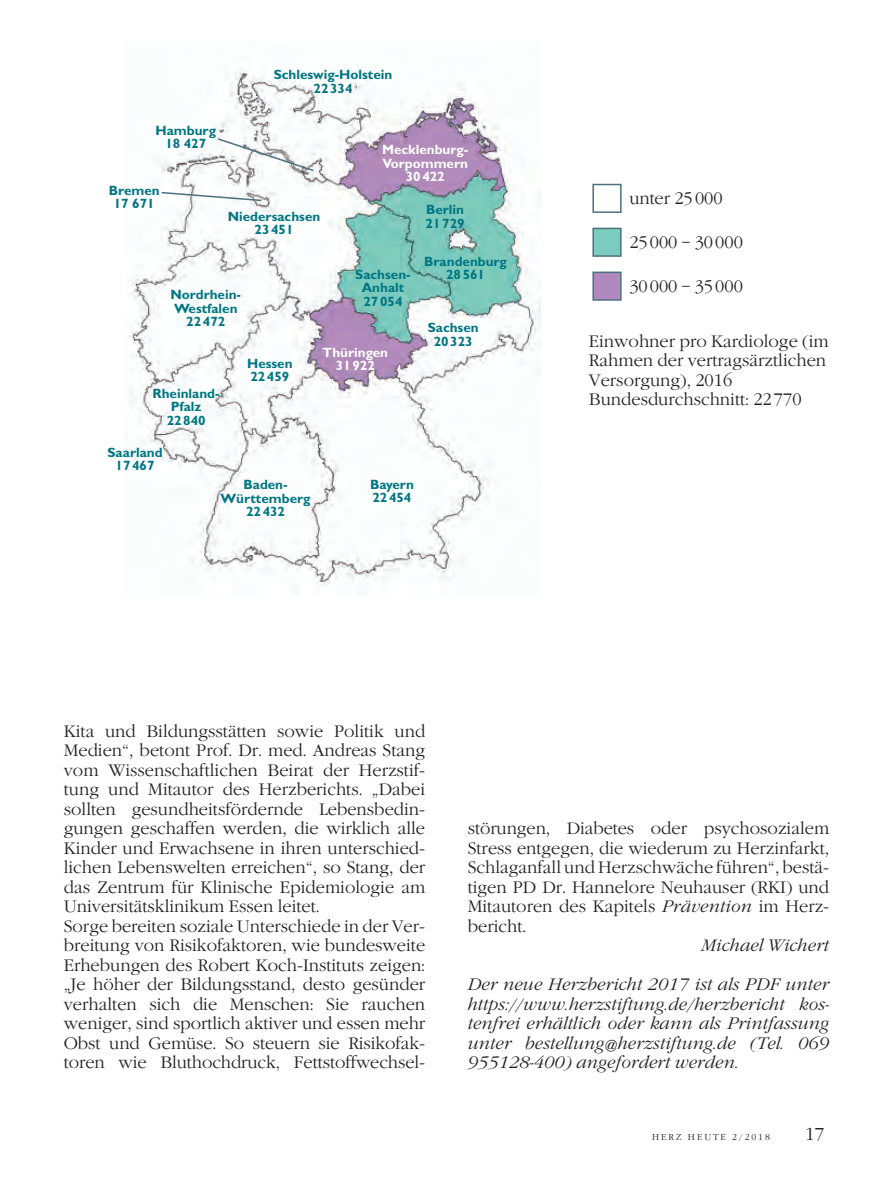
<style>
.page{position:relative;width:893px;height:1191px;background:#fff}
.page>*{position:absolute;margin:0;border:0;box-sizing:border-box;transform-origin:0 0}
.t1{font:300 18px "Garamond EF";color:#231f20}
.t2{font:300 17.25px/19.5px "Garamond EF";color:#231f20}
.t3{font:italic 300 17.25px/19.5px "Garamond EF";color:#231f20;text-align:justify}
.t4{font:700 13.5px/13.5px "Gill Sans";color:#007682;text-align:center}
.t5{font:700 13.5px/13.5px "Gill Sans";color:#fff;text-align:center}
.t6{font:300 9px "Garamond EF";letter-spacing:.22em;color:#231f20}
.s1{font-style:italic}
</style>
<div class="page">
<img style="left:128px;top:68px;width:412px;height:517px">
<svg style="left:216px;top:137px;width:99px;height:35px"></svg>
<svg style="left:160px;top:191px;width:103px;height:11px"></svg>
<div style="left:592px;top:184px;width:30px;height:29px;border:2px solid #4d707f"></div>
<div style="left:592px;top:228px;width:30px;height:29px;background:#7bcbbf;border:2px solid #4d707f"></div>
<div style="left:592px;top:271px;width:30px;height:30px;background:#b289be;border:2px solid #4d707f"></div>
<p class="t4" style="left:274px;top:68px;width:120px">Schleswig-Holstein<br>22334</p>
<p class="t4" style="left:156px;top:123px;width:62px">Hamburg<br>18 427</p>
<p class="t4" style="left:109px;top:184px;width:52px">Bremen<br>17 671</p>
<p class="t4" style="left:228px;top:209px;width:94px">Niedersachsen<br>23451</p>
<p class="t5" style="left:382px;top:143px;width:88px">Mecklenburg-<br>Vorpommern<br>30422</p>
<p class="t4" style="left:426px;top:203px;width:40px;text-align:left">Berlin<br>21729</p>
<p class="t4" style="left:171px;top:288px;width:72px">Nordrhein-<br>Westfalen<br>22472</p>
<p class="t4" style="left:153px;top:386px;width:69px">Rheinland-<br>Pfalz<br>22840</p>
<p class="t4" style="left:107px;top:445px;width:57px">Saarland<br>17467</p>
<p class="t4" style="left:247px;top:356px;width:47px;text-align:left">Hessen<br>22459</p>
<p class="t4" style="left:355px;top:267px;width:57px">Sachsen-<br>Anhalt<br>27054</p>
<p class="t5" style="left:323px;top:345px;width:67px">Thüringen<br>31922</p>
<p class="t4" style="left:221px;top:478px;width:91px">Baden-<br>Württemberg<br>22432</p>
<p class="t4" style="left:370px;top:477px;width:45px;text-align:left">Bayern<br>22454</p>
<p class="t4" style="left:424px;top:254px;width:84px">Brandenburg<br>28561</p>
<p class="t4" style="left:428px;top:321px;width:53px">Sachsen<br>20323</p>
<p class="t2" style="left:629px;top:189px;width:95px">unter 25000</p>
<p class="t2" style="left:629px;top:232px;width:115px">25000 – 30000</p>
<p class="t2" style="left:629px;top:277px;width:115px">30000 – 35000</p>
<p class="t2" style="left:589px;top:331px;width:241px">Einwohner pro Kardiologe (im<br>Rahmen der vertragsärztlichen<br>Versorgung), 2016<br>Bundesdurchschnitt: 22770</p>
<p class="t2" style="left:64px;top:721px;width:363px">Kita und Bildungsstätten sowie Politik und Medien“, betont Prof. Dr. med. Andreas Stang vom Wissenschaftlichen Beirat der Herzstif&shy;tung und Mitautor des Herzberichts. „Dabei sollten gesundheitsfördernde Lebensbedin&shy;gungen geschaffen werden, die wirklich alle Kinder und Erwachsene in ihren unterschied&shy;lichen Lebenswelten erreichen“, so Stang, der das Zentrum für Klinische Epidemiologie am Universitätsklinikum Essen leitet.<br>Sorge bereiten soziale Unterschiede in der Ver&shy;breitung von Risikofaktoren, wie bundesweite Erhebungen des Robert Koch-Instituts zeigen: „Je höher der Bildungsstand, desto gesünder verhalten sich die Menschen: Sie rauchen weniger, sind sportlich aktiver und essen mehr Obst und Gemüse. So steuern sie Risikofak&shy;toren wie Bluthochdruck, Fettstoffwechsel-</p>
<p class="t2" style="left:468px;top:819px;width:363px;text-align:justify">störungen, Diabetes oder psychosozialem Stress entgegen, die wiederum zu Herzinfarkt, Schlaganfall und Herzschwäche führen“, bestä&shy;tigen PD Dr. Hannelore Neuhauser (RKI) und Mitautoren des Kapitels <span class="s1">Prävention</span> im Herz&shy;bericht.</p>
<p class="t3" style="left:701px;top:936px;width:130px">Michael Wichert</p>
<p class="t3" style="left:468px;top:975px;width:363px">Der neue Herzbericht 2017 ist als PDF unter https://www.herzstiftung.de/herzbericht kos&shy;tenfrei erhältlich oder kann als Printfassung unter bestellung@herzstiftung.de (Tel. 069<br>955128-400) angefordert werden.</p>
<p class="t6" style="left:652px;top:1132px;width:119px">HERZ HEUTE 2/2018</p>
<p class="t1" style="left:805px;top:1124px;width:21px">17</p>
</div>
